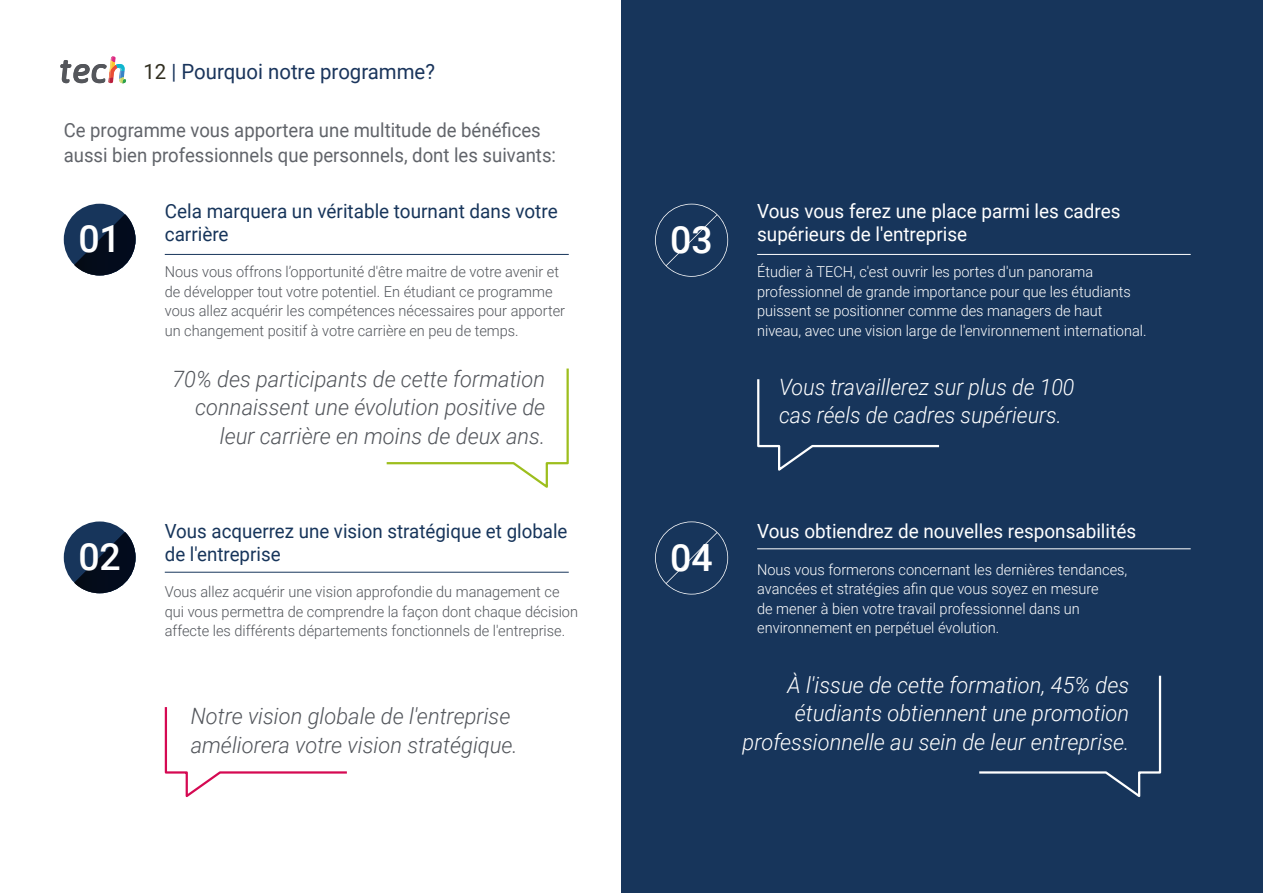
<style>
.page{position:relative;width:1263px;height:893px;background:#fff}
.page>*{position:absolute;margin:0;border:0;box-sizing:border-box;transform-origin:0 0}
.t1{font:500 37.5px "Roboto";color:#fff}
.t2{font:italic 300 22.5px/28.5px "Roboto";color:#52555b;text-align:right}
.t3{font:italic 300 22.5px/28.5px "Roboto";color:#fff;text-align:right}
.t4{font:italic 300 22.5px/28.5px "Roboto";color:#fff;scale:.95 1}
.t5{font:21px "Roboto";color:#1a355c}
.t6{font:19.5px/25.5px "Roboto";color:#61646a;scale:.95 1}
.t7{font:19.5px/22.5px "Roboto";color:#fff}
.t8{font:19.5px/22.5px "Roboto";color:#17355b;scale:.96 1}
.t9{font:19.5px/22.5px "Roboto";color:#17355b}
.t10{font:300 15px/19.5px "Roboto";color:#52555b}
.t11{font:300 15px/19.5px "Roboto";color:#fff}
.s1{color:#312e20}
</style>
<div class="page">
<div style="left:621px;top:0;width:642px;height:893px;background:#17355b"></div>
<hr style="left:165px;top:254px;width:404px;height:1px;background:#17355b">
<hr style="left:757px;top:254px;width:434px;height:1px;background:#fff">
<svg style="left:386px;top:368px;width:183px;height:120px"></svg>
<svg style="left:757px;top:379px;width:183px;height:92px"></svg>
<hr style="left:165px;top:572px;width:404px;height:1px;background:#17355b">
<hr style="left:757px;top:548px;width:434px;height:1px;background:#fff">
<svg style="left:979px;top:675px;width:183px;height:122px"></svg>
<svg style="left:164px;top:707px;width:183px;height:90px"></svg>
<svg style="left:655px;top:204px;width:73px;height:73px"></svg>
<svg style="left:655px;top:521px;width:73px;height:73px"></svg>
<div style="left:64px;top:204px;width:72px;height:71px;background:#17355b;border-radius:50%"></div>
<svg style="left:74px;top:214px;width:62px;height:61px"></svg>
<div style="left:64px;top:521px;width:72px;height:72px;background:#17355b;border-radius:50%"></div>
<svg style="left:74px;top:532px;width:62px;height:61px"></svg>
<svg style="left:60px;top:57px;width:66px;height:27px"></svg>
<h3 class="t5" style="left:144px;top:57px;width:293px"><span class="s1">12</span> | Pourquoi notre programme?</h3>
<h3 class="t6" style="left:64px;top:116px;width:520px">Ce programme vous apportera une multitude de bénéfices aussi bien professionnels que personnels, dont les suivants:</h3>
<h3 class="t9" style="left:165px;top:199px;width:394px">Cela marquera un véritable tournant dans votre carrière</h3>
<p class="t10" style="left:165px;top:262px;width:402px">Nous vous offrons l’opportunité d'être maitre de votre avenir et de développer tout votre potentiel. En étudiant ce programme vous allez acquérir les compétences nécessaires pour apporter un changement positif à votre carrière en peu de temps.</p>
<h1 class="t1" style="left:78px;top:213px;width:44px">01</h1>
<h1 class="t1" style="left:670px;top:213px;width:44px">03</h1>
<h3 class="t7" style="left:757px;top:199px;width:365px">Vous vous ferez une place parmi les cadres supérieurs de l'entreprise</h3>
<p class="t11" style="left:757px;top:262px;width:391px">Étudier à TECH, c'est ouvrir les portes d'un panorama professionnel de grande importance pour que les étudiants puissent se positionner comme des managers de haut niveau, avec une vision large de l'environnement international.</p>
<h1 class="t1" style="left:78px;top:530px;width:44px">02</h1>
<h2 class="t2" style="left:172px;top:363px;width:374px">70% des participants de cette formation connaissent une évolution positive de leur carrière en moins de deux ans.</h2>
<h2 class="t4" style="left:779px;top:372px;width:312px">Vous travaillerez sur plus de 100 cas réels de cadres supérieurs.</h2>
<h3 class="t8" style="left:165px;top:519px;width:421px">Vous acquerrez une vision stratégique et globale de l'entreprise</h3>
<p class="t10" style="left:165px;top:582px;width:415px">Vous allez acquérir une vision approfondie du management ce qui vous permettra de comprendre la façon dont chaque décision affecte les différents départements fonctionnels de l'entreprise.</p>
<h2 class="t2" style="left:191px;top:701px;width:329px;text-align:left">Notre vision globale de l'entreprise améliorera votre vision stratégique.</h2>
<h1 class="t1" style="left:670px;top:531px;width:44px">04</h1>
<h3 class="t7" style="left:757px;top:519px;width:380px">Vous obtiendrez de nouvelles responsabilités</h3>
<p class="t11" style="left:757px;top:559px;width:372px">Nous vous formerons concernant les dernières tendances, avancées et stratégies afin que vous soyez en mesure<br>de mener à bien votre travail professionnel dans un environnement en perpétuel évolution.</p>
<h2 class="t3" style="left:742px;top:669px;width:388px">À l'issue de cette formation, 45% des étudiants obtiennent une promotion professionnelle au sein de leur entreprise.</h2>
</div>
